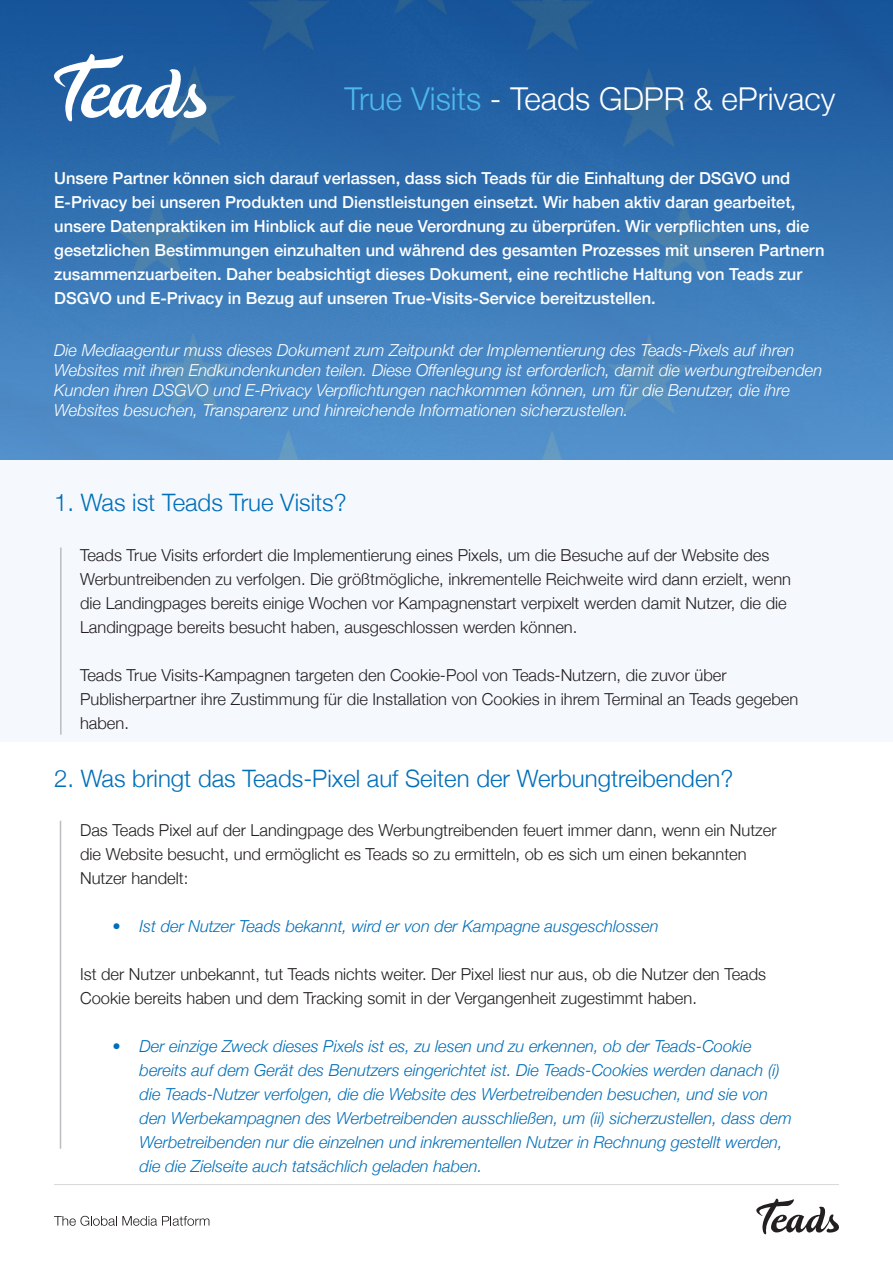
<style>
.page{position:relative;width:893px;height:1263px;background:#fff}
.page>*{position:absolute;margin:0;border:0;box-sizing:border-box;transform-origin:0 0}
.t1{font:300 31.5px "Helvetica Neue";color:#fff}
.t2{font:300 24px "Helvetica Neue";color:#006fb9}
.t3{font:300 16.5px/24px "Helvetica Neue";color:#231f20}
.Into_Body_-_White{font:500 16.5px/24px "Helvetica Neue";color:#fff}
.t4{font:italic 300 16.5px/24px "Helvetica Neue";color:#006fb9}
.Into_Body_-_White-2{font:italic 300 16.5px/19.8px "Helvetica Neue";color:#fff}
.s1{color:#4eb9e9}
</style>
<div class="page">
<div style="left:0;top:440px;width:893px;height:302px;background:#f5f8fd"></div>
<img style="left:0;top:0;width:893px;height:459px">
<hr style="left:54px;top:1184px;width:785px;height:1px;background:#9fa2a4">
<svg style="left:756px;top:1199px;width:83px;height:35px"></svg>
<svg style="left:54px;top:1216px;width:155px;height:10px"></svg>
<svg style="left:54px;top:54px;width:152px;height:67px"></svg>
<hr style="left:60px;top:547px;width:2px;height:188px;background:#bcbdc0">
<hr style="left:60px;top:821px;width:1px;height:328px;background:#bcbdc0">
<p class="t1" style="left:344px;top:73px;width:492px"><span class="s1">True Visits</span> - Teads GDPR &amp; ePrivacy</p>
<p class="Into_Body_-_White" style="left:54px;top:165px;width:772px">Unsere Partner können sich darauf verlassen, dass sich Teads für die Einhaltung der DSGVO und E-Privacy bei unseren Produkten und Dienstleistungen einsetzt. Wir haben aktiv daran gearbeitet, unsere Datenpraktiken im Hinblick auf die neue Verordnung zu überprüfen. Wir verpflichten uns, die gesetzlichen Bestimmungen einzuhalten und während des gesamten Prozesses mit unseren Partnern zusammenzuarbeiten. Daher beabsichtigt dieses Dokument, eine rechtliche Haltung von Teads zur DSGVO und E-Privacy in Bezug auf unseren True-Visits-Service bereitzustellen.</p>
<p class="Into_Body_-_White-2" style="left:54px;top:339px;width:770px">Die Mediaagentur muss dieses Dokument zum Zeitpunkt der Implementierung des Teads-Pixels auf ihren Websites mit ihren Endkundenkunden teilen. Diese Offenlegung ist erforderlich, damit die werbungtreibenden Kunden ihren DSGVO und E-Privacy Verpflichtungen nachkommen können, um für die Benutzer, die ihre Websites besuchen, Transparenz und hinreichende Informationen sicherzustellen.</p>
<p class="t2" style="left:54px;top:483px;width:294px">1. Was ist Teads True Visits?</p>
<p class="t3" style="left:80px;top:542px;width:712px">Teads True Visits erfordert die Implementierung eines Pixels, um die Besuche auf der Website des Werbuntreibenden zu verfolgen. Die größtmögliche, inkrementelle Reichweite wird dann erzielt, wenn die Landingpages bereits einige Wochen vor Kampagnenstart verpixelt werden damit Nutzer, die die Landingpage bereits besucht haben, ausgeschlossen werden können.</p>
<p class="t3" style="left:80px;top:662px;width:720px">Teads True Visits-Kampagnen targeten den Cookie-Pool von Teads-Nutzern, die zuvor über<br>Publisherpartner ihre Zustimmung für die Installation von Cookies in ihrem Terminal an Teads gegeben haben.</p>
<p class="t2" style="left:54px;top:759px;width:681px">2. Was bringt das Teads-Pixel auf Seiten der Werbungtreibenden?</p>
<p class="t3" style="left:80px;top:816px;width:698px">Das Teads Pixel auf der Landingpage des Werbungtreibenden feuert immer dann, wenn ein Nutzer die Website besucht, und ermöglicht es Teads so zu ermitteln, ob es sich um einen bekannten<br>Nutzer handelt:</p>
<p class="t4" style="left:113px;top:913px;width:547px">• Ist der Nutzer Teads bekannt, wird er von der Kampagne ausgeschlossen</p>
<p class="t3" style="left:80px;top:960px;width:688px">Ist der Nutzer unbekannt, tut Teads nichts weiter. Der Pixel liest nur aus, ob die Nutzer den Teads<br>Cookie bereits haben und dem Tracking somit in der Vergangenheit zugestimmt haben.</p>
<p class="t4" style="left:140px;top:1033px;width:654px;text-indent:-27px">• Der einzige Zweck dieses Pixels ist es, zu lesen und zu erkennen, ob der Teads-Cookie bereits auf dem Gerät des Benutzers eingerichtet ist. Die Teads-Cookies werden danach (i) die Teads-Nutzer verfolgen, die die Website des Werbetreibenden besuchen, und sie von den Werbekampagnen des Werbetreibenden ausschließen, um (ii) sicherzustellen, dass dem Werbetreibenden nur die einzelnen und inkrementellen Nutzer in Rechnung gestellt werden, die die Zielseite auch tatsächlich geladen haben.</p>
</div>
